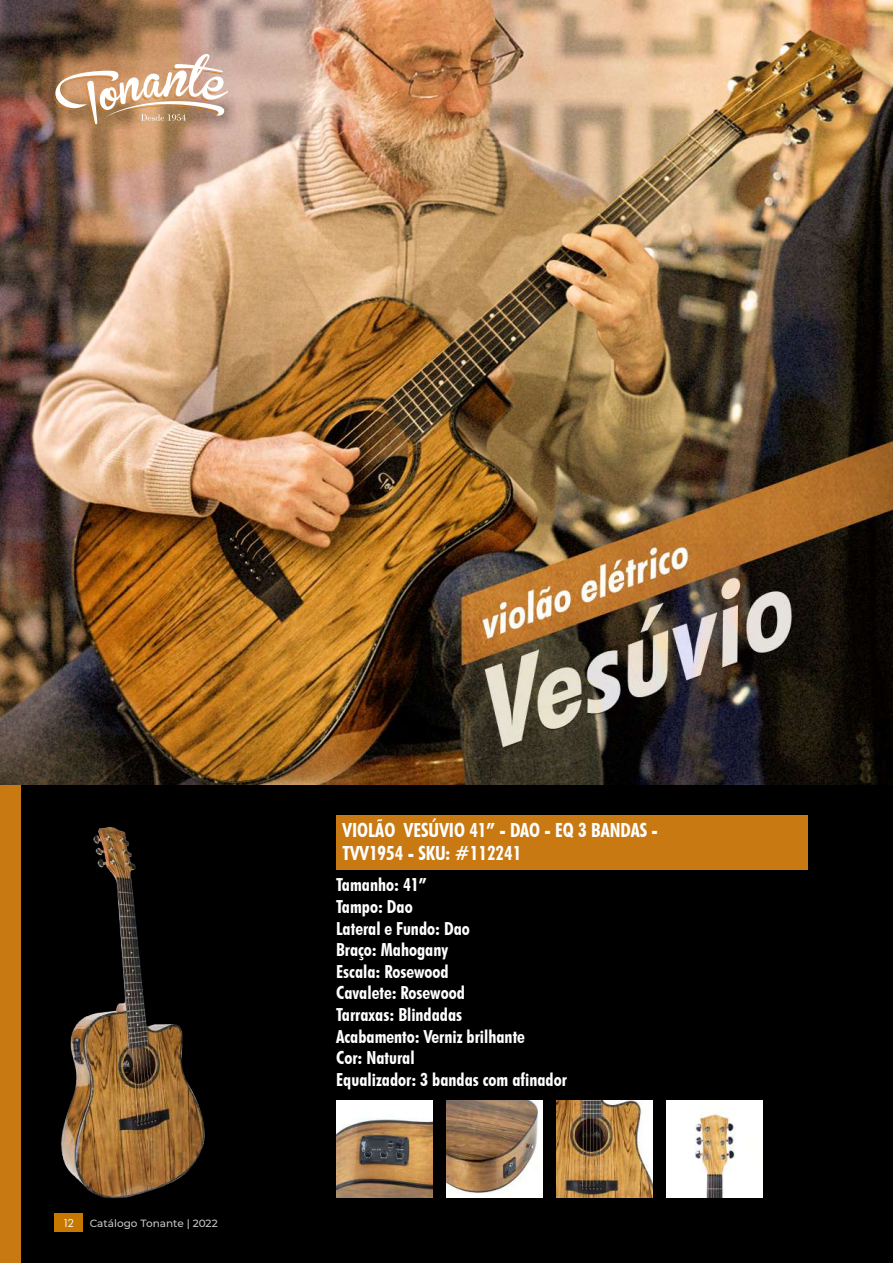
<style>
.page{position:relative;width:893px;height:1263px;background:#fff}
.page>*{position:absolute;margin:0;border:0;box-sizing:border-box;transform-origin:0 0}
.t1{font:700 condensed 19.5px/23.4px "Futura BT";color:#fff}
.t2{font:700 condensed 18px/21.6px "Futura BT";color:#fff}
.t3{font:12px "Futura PT";color:#fcfcfc}
.t4{font:500 10.5px "Montserrat";color:#c6c6c6}
</style>
<div class="page">
<div style="left:20px;top:0;width:873px;height:1263px;background:#000"></div>
<div style="left:0;top:0;width:20px;height:1263px;background:#c87912"></div>
<img style="left:0;top:0;width:893px;height:785px">
<div style="left:336px;top:815px;width:472px;height:55px;background:#c87912"></div>
<img style="left:61px;top:826px;width:144px;height:372px">
<img style="left:336px;top:1101px;width:97px;height:97px">
<img style="left:446px;top:1101px;width:97px;height:97px">
<img style="left:556px;top:1101px;width:97px;height:97px">
<img style="left:666px;top:1101px;width:97px;height:97px">
<div style="left:54px;top:1213px;width:28px;height:18px;background:#c77800"></div>
<svg style="left:49px;top:54px;width:179px;height:72px;background:#c9a486"></svg>
<p class="t3" style="left:62px;top:1215px;width:13px">12</p>
<p class="t4" style="left:90px;top:1216px;width:129px">Catálogo Tonante | 2022</p>
<p class="t1" style="left:342px;top:818px;width:317px">VIOLÃO VESÚVIO 41” - DAO - EQ 3 BANDAS -<br>TVV1954 - SKU: #112241</p>
<p class="t2" style="left:336px;top:874px;width:232px">Tamanho: 41”<br>Tampo: Dao<br>Lateral e Fundo: Dao<br>Braço: Mahogany<br>Escala: Rosewood<br>Cavalete: Rosewood<br>Tarraxas: Blindadas<br>Acabamento: Verniz brilhante<br>Cor: Natural<br>Equalizador: 3 bandas com afinador</p>
</div>
